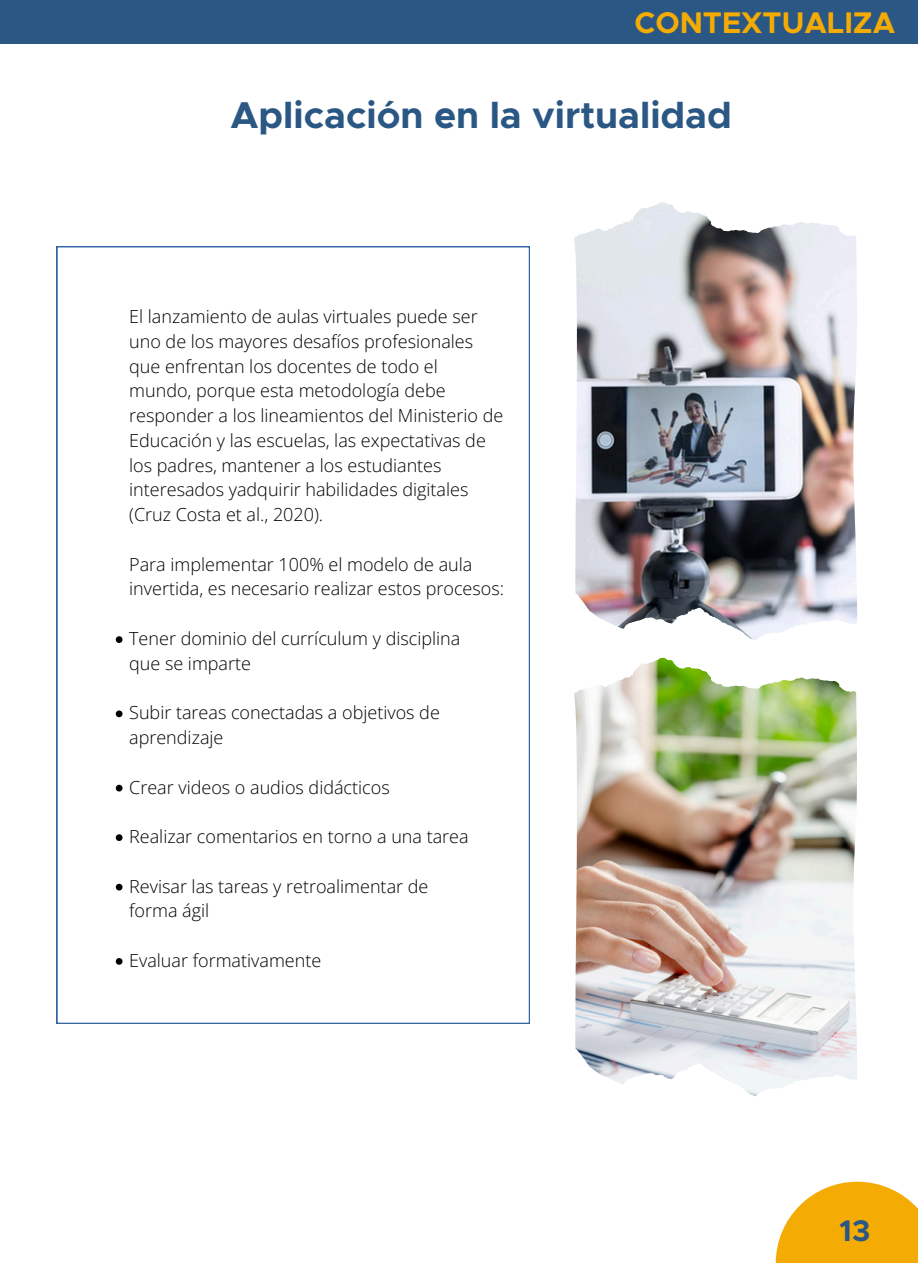
<style>
.page{position:relative;width:918px;height:1263px;background:#fff}
.page>*{position:absolute;margin:0;border:0;box-sizing:border-box;transform-origin:0 0}
.t1{font:700 37.5px "Metropolis";color:#2b5784}
.t2{font:700 30px "Metropolis";color:#f4ac04}
.t3{font:700 30px "Metropolis";color:#2b5784}
.t4{font:300 18px/24.8px "Open Sans";color:#000}
</style>
<div class="page">
<div style="left:0;top:0;width:918px;height:44px;background:#2b5784"></div>
<svg style="left:776px;top:1181px;width:142px;height:81px"></svg>
<img style="left:574px;top:202px;width:273px;height:438px">
<svg style="left:116px;top:636px;width:7px;height:7px"></svg>
<svg style="left:116px;top:710px;width:7px;height:7px"></svg>
<svg style="left:116px;top:784px;width:7px;height:7px"></svg>
<svg style="left:116px;top:834px;width:7px;height:7px"></svg>
<svg style="left:116px;top:883px;width:7px;height:7px"></svg>
<svg style="left:116px;top:958px;width:7px;height:6px"></svg>
<div style="left:55px;top:245px;width:476px;height:779px;border:2px solid #3465a4"></div>
<img style="left:574px;top:657px;width:273px;height:439px">
<p class="t2" style="left:635px;top:9px;width:262px">CONTEXTUALIZA</p>
<p class="t1" style="left:230px;top:98px;width:503px">Aplicación en la virtualidad</p>
<p class="t4" style="left:129px;top:303px;width:350px">El lanzamiento de aulas virtuales puede ser uno de los mayores desafíos profesionales</p>
<p class="t4" style="left:129px;top:353px;width:310px">que enfrentan los docentes de todo el</p>
<p class="t4" style="left:129px;top:378px;width:376px">mundo, porque esta metodología debe responder a los lineamientos del Ministerio de Educación y las escuelas, las expectativas de los padres, mantener a los estudiantes interesados yadquirir habilidades digitales (Cruz Costa et al., 2020).</p>
<p class="t4" style="left:129px;top:551px;width:376px">Para implementar 100% el modelo de aula invertida, es necesario realizar estos procesos:</p>
<p class="t4" style="left:129px;top:625px;width:333px">Tener dominio del currículum y disciplina</p>
<p class="t4" style="left:129px;top:650px;width:123px">que se imparte</p>
<p class="t4" style="left:129px;top:699px;width:312px">Subir tareas conectadas a objetivos de</p>
<p class="t4" style="left:129px;top:724px;width:96px">aprendizaje</p>
<p class="t4" style="left:129px;top:774px;width:262px">Crear videos o audios didácticos</p>
<p class="t4" style="left:129px;top:823px;width:341px">Realizar comentarios en torno a una tarea</p>
<p class="t4" style="left:129px;top:873px;width:301px">Revisar las tareas y retroalimentar de</p>
<p class="t4" style="left:129px;top:897px;width:82px">forma ágil</p>
<p class="t4" style="left:129px;top:947px;width:194px">Evaluar formativamente</p>
<p class="t3" style="left:840px;top:1216px;width:32px">13</p>
</div>
